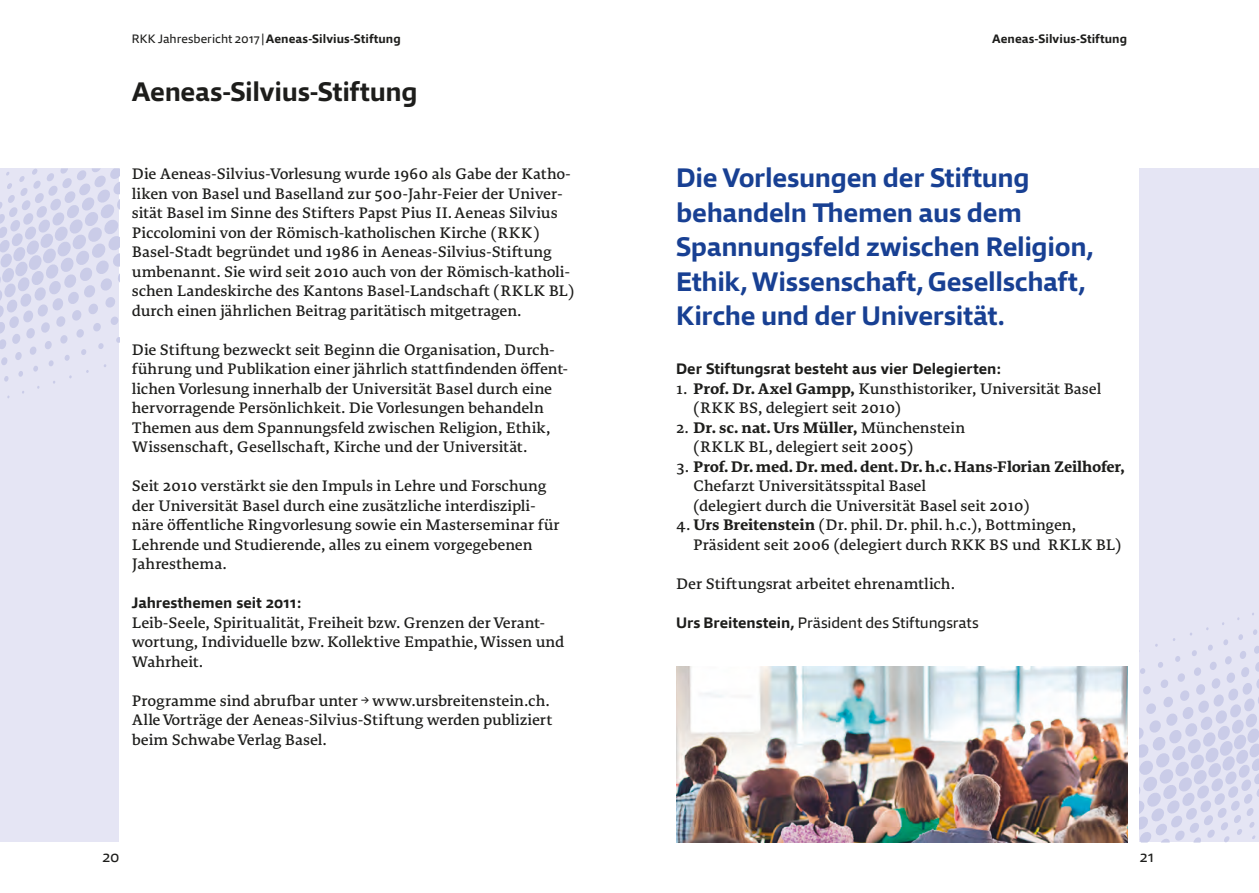
<style>
.page{position:relative;width:1259px;height:893px;background:#fff}
.page>*{position:absolute;margin:0;border:0;box-sizing:border-box;transform-origin:0 0}
.t1{font:700 27px/34.5px "Qubo";letter-spacing:-.01em;color:#184093}
.t2{font:700 27px "Qubo";letter-spacing:-.01em;color:#1d1d1b}
.t3{font:700 15.3px "Qubo";color:#1d1d1b}
.t4{font:15.3px "Qubo";letter-spacing:-.005em;color:#1d1d1b}
.t5{font:15px/19.5px "Edit Serif Pro";letter-spacing:-.01em;color:#1d1d1b}
.t6{font:700 12.3px "Qubo";letter-spacing:.01em;color:#1d1d1b}
.s1{font-weight:400}
.s2{font-weight:600;font-size:16.5px}
.s3{font-weight:700}
</style>
<div class="page">
<div style="left:0;top:168px;width:119px;height:674px;background:#e5e5f4"></div>
<svg style="left:0;top:168px;width:119px;height:230px"></svg>
<div style="left:1140px;top:168px;width:119px;height:674px;background:#e5e5f4"></div>
<svg style="left:1140px;top:613px;width:119px;height:229px"></svg>
<img style="left:676px;top:667px;width:451px;height:175px">
<p class="t6" style="left:132px;top:30px;width:270px"><span class="s1">RKK Jahresbericht 2017|</span>Aeneas-Silvius-Stiftung</p>
<p class="t6" style="left:992px;top:30px;width:136px">Aeneas-Silvius-Stiftung</p>
<h1 class="t2" style="left:132px;top:74px;width:287px">Aeneas-Silvius-Stiftung</h1>
<p class="t5" style="left:132px;top:165px;width:444px">Die Aeneas-Silvius-Vorlesung wurde 1960 als Gabe der Katho&shy;liken von Basel und Baselland zur 500-Jahr-Feier der Univer&shy;sität Basel im Sinne des Stifters Papst Pius II. Aeneas Silvius Piccolomini von der Römisch-katholischen Kirche (RKK)<br>Basel-Stadt begründet und 1986 in Aeneas-Silvius-Stiftung umbenannt. Sie wird seit 2010 auch von der Römisch-katholi&shy;schen Landeskirche des Kantons Basel-Landschaft (RKLK BL) durch einen jährlichen Beitrag paritätisch mitgetragen.</p>
<p class="t5" style="left:132px;top:340px;width:437px">Die Stiftung bezweckt seit Beginn die Organisation, Durch&shy;führung und Publikation einer jährlich stattfindenden öffent&shy;lichen Vorlesung innerhalb der Universität Basel durch eine hervorragende Persönlichkeit. Die Vorlesungen behandeln Themen aus dem Spannungsfeld zwischen Religion, Ethik, Wissenschaft, Gesellschaft, Kirche und der Universität.</p>
<p class="t5" style="left:132px;top:477px;width:429px">Seit 2010 verstärkt sie den Impuls in Lehre und Forschung der Universität Basel durch eine zusätzliche interdiszipli&shy;näre öffentliche Ringvorlesung sowie ein Masterseminar für Lehrende und Studierende, alles zu einem vorgegebenen Jahresthema.</p>
<p class="t3" style="left:132px;top:593px;width:171px">Jahresthemen seit 2011:</p>
<p class="t5" style="left:132px;top:613px;width:434px">Leib-Seele, Spiritualität, Freiheit bzw. Grenzen der Verant&shy;wortung, Individuelle bzw. Kollektive Empathie, Wissen und<br>Wahrheit.</p>
<p class="t5" style="left:132px;top:691px;width:422px">Programme sind abrufbar unter <span class="s2">→</span> www.ursbreitenstein.ch.<br>Alle Vorträge der Aeneas-Silvius-Stiftung werden publiziert beim Schwabe Verlag Basel.</p>
<h1 class="t1" style="left:676px;top:160px;width:419px">Die Vorlesungen der Stiftung behandeln Themen aus dem<br>Spannungsfeld zwischen Religion,<br>Ethik, Wissenschaft, Gesellschaft,<br>Kirche und der Universität.</h1>
<p class="t3" style="left:676px;top:359px;width:326px">Der Stiftungsrat besteht aus vier Delegierten:</p>
<p class="t5" style="left:693px;top:379px;width:410px;text-indent:-17px">1. <span class="s3">Prof. Dr. Axel Gampp,</span> Kunsthistoriker, Universität Basel (RKK BS, delegiert seit 2010)</p>
<p class="t5" style="left:693px;top:418px;width:274px;text-indent:-17px">2. <span class="s3">Dr. sc. nat.Urs Müller,</span> Münchenstein (RKLK BL, delegiert seit 2005)</p>
<p class="t5" style="left:693px;top:457px;width:433px;text-indent:-17px">3. <span class="s3">Prof. Dr. med. Dr. med. dent.Dr. h.c.Hans-Florian Zeilhofer,<br></span>Chefarzt Universitätsspital Basel<br>(delegiert durch die Universität Basel seit 2010)</p>
<p class="t5" style="left:693px;top:516px;width:430px;text-indent:-17px">4. <span class="s3">Urs Breitenstein</span> (Dr. phil. Dr. phil. h.c.), Bottmingen,<br>Präsident seit 2006 (delegiert durch RKK BS und RKLK BL)</p>
<p class="t5" style="left:676px;top:574px;width:280px">Der Stiftungsrat arbeitet ehrenamtlich.</p>
<p class="t4" style="left:676px;top:612px;width:304px"><span class="s3">Urs Breitenstein,</span> Präsident des Stiftungsrats</p>
<p class="t4" style="left:102px;top:846px;width:18px">20</p>
<p class="t4" style="left:1140px;top:846px;width:16px">21</p>
</div>
